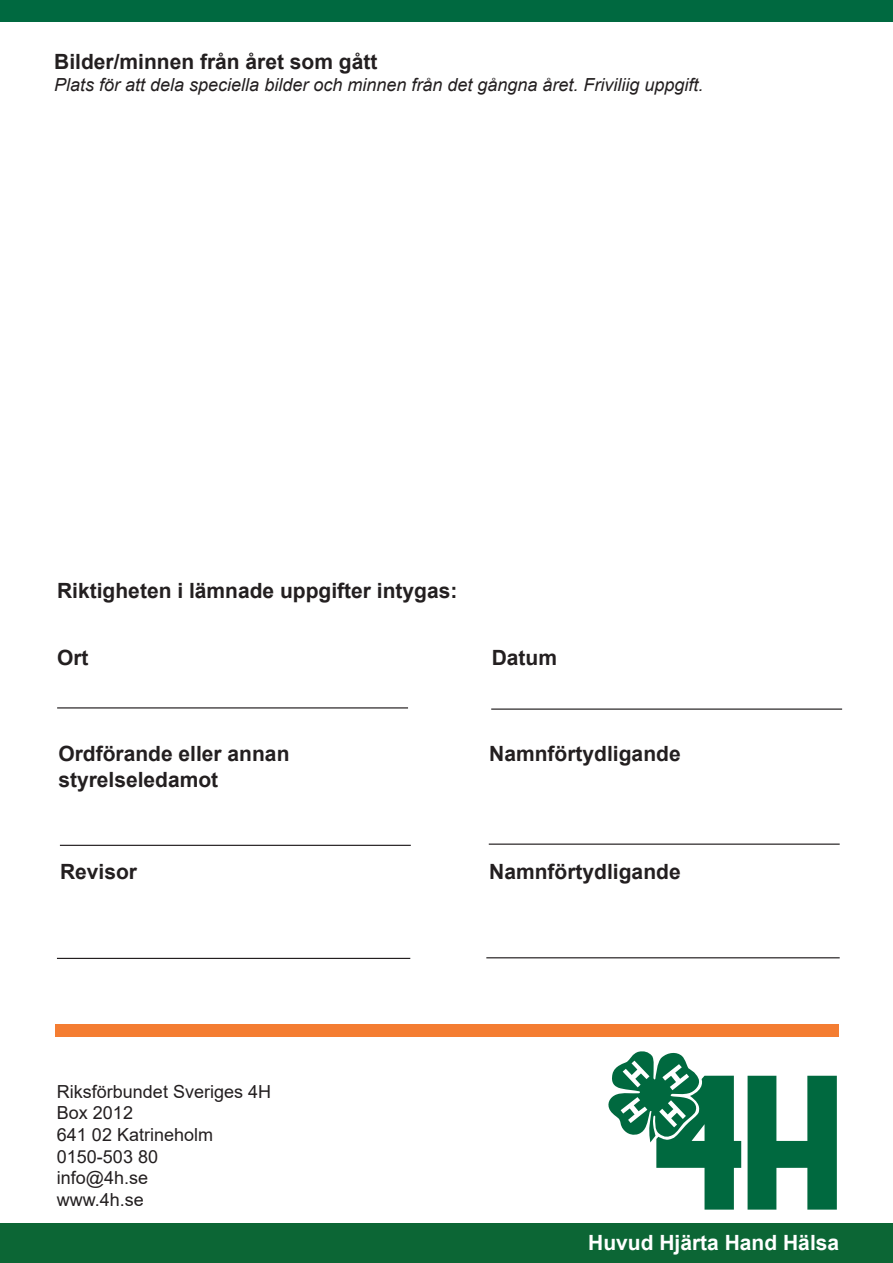
<style>
.page{position:relative;width:893px;height:1263px;background:#fff}
.page>*{position:absolute;margin:0;border:0;box-sizing:border-box;transform-origin:0 0}
.t1{font:700 21px/25.2px "Arial";color:#231f20}
.t2{font:700 21px "Arial";color:#fff}
.t3{font:18px "Arial";color:#231f20}
.t4{font:italic 18px "Arial";color:#231f20}
</style>
<div class="page">
<div style="left:0;top:1224px;width:893px;height:39px;background:#0c6635"></div>
<div style="left:0;top:0;width:893px;height:22px;background:#006940"></div>
<div style="left:55px;top:1024px;width:783px;height:13px;background:#f47d32"></div>
<hr style="left:60px;top:845px;width:351px;height:1px;background:#231f20">
<hr style="left:57px;top:707px;width:351px;height:1px;background:#231f20">
<hr style="left:489px;top:843px;width:351px;height:2px;background:#231f20">
<hr style="left:491px;top:708px;width:351px;height:2px;background:#231f20">
<hr style="left:57px;top:958px;width:353px;height:1px;background:#231f20">
<hr style="left:486px;top:957px;width:354px;height:1px;background:#231f20">
<svg style="left:748px;top:1076px;width:89px;height:133px"></svg>
<svg style="left:609px;top:1051px;width:132px;height:158px"></svg>
<p class="t1" style="left:54px;top:50px;width:325px">Bilder/minnen från året som gått</p>
<p class="t4" style="left:54px;top:73px;width:651px">Plats för att dela speciella bilder och minnen från det gångna året. Friviliig uppgift.</p>
<p class="t1" style="left:57px;top:578px;width:402px">Riktigheten i lämnade uppgifter intygas:</p>
<p class="t1" style="left:57px;top:645px;width:33px">Ort</p>
<p class="t1" style="left:58px;top:742px;width:233px">Ordförande eller annan styrelseledamot</p>
<p class="t1" style="left:492px;top:645px;width:67px">Datum</p>
<p class="t1" style="left:489px;top:742px;width:193px">Namnförtydligande</p>
<p class="t1" style="left:60px;top:859px;width:79px">Revisor</p>
<p class="t1" style="left:489px;top:859px;width:193px">Namnförtydligande</p>
<p class="t3" style="left:57px;top:1079px;width:216px">Riksförbundet Sveriges 4H</p>
<p class="t3" style="left:57px;top:1101px;width:78px">Box 2012</p>
<p class="t3" style="left:57px;top:1122px;width:158px">641 02 Katrineholm</p>
<p class="t3" style="left:57px;top:1144px;width:103px">0150-503 80</p>
<p class="t3" style="left:57px;top:1165px;width:93px">info@4h.se</p>
<p class="t3" style="left:57px;top:1187px;width:89px">www.4h.se</p>
<p class="t2" style="left:588px;top:1228px;width:252px">Huvud Hjärta Hand Hälsa</p>
</div>
